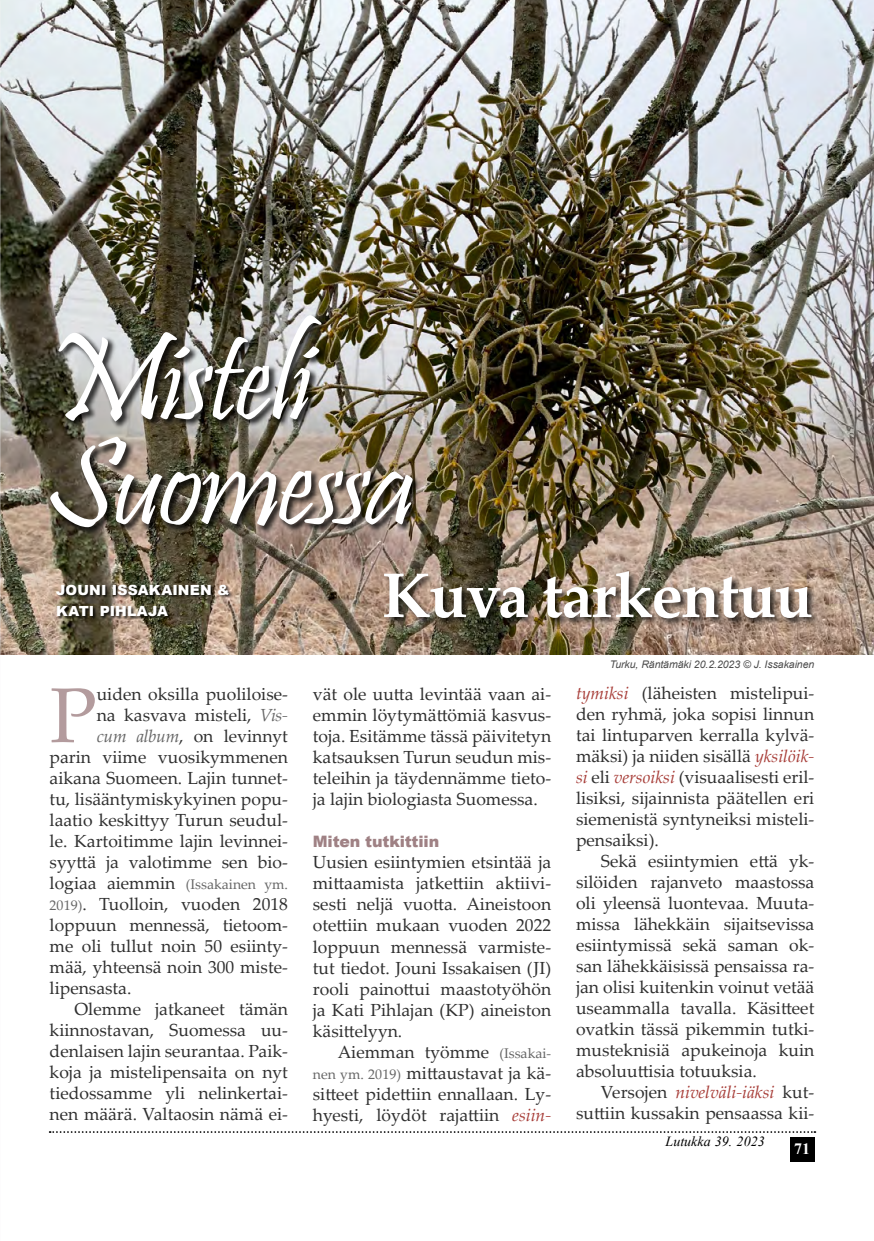
<style>
.page{position:relative;width:874px;height:1241px;background:#fff}
.page>*{position:absolute;margin:0;border:0;box-sizing:border-box;transform-origin:0 0}
.t1{font:126px/105px "Pristina";letter-spacing:-.025em;color:#fff}
.t2{font:77.88px "Palatino Linotype";color:#b39b9d}
.t3{font:700 63px "Palatino Linotype";letter-spacing:-.025em;color:#fff}
.t4{font:17.5px/21px "Palatino Linotype";color:#2f2f2f;text-align:justify}
.t5{font:900 15.75px "Arial";letter-spacing:-.01em;color:#9f8184}
.t6{font:700 15.75px "Times New Roman";color:#fff}
.t7{font:14px "Palatino Linotype";color:#666}
.t8{font:900 14px/21px "Arial";letter-spacing:.01em;color:#fff}
.t9{font:italic 14px "Times New Roman";color:#000}
.t10{font:italic 10.5px "Arial";letter-spacing:-.005em;color:#4b4b4b}
.s1{font-style:italic;color:#666}
.s2{font-size:17.5px;color:#2f2f2f}
.s3{font-size:14px;color:#666}
.s4{font-style:italic;color:#a73d38}
</style>
<div class="page">
<svg style="left:50px;top:1131px;width:765px;height:1px"></svg>
<div style="left:789px;top:1136px;width:25px;height:25px;background:#000"></div>
<img style="left:0;top:0;width:873px;height:654px">
<div style="left:382px;top:569px;width:437px;height:57px;background:#000;opacity:.75"></div>
<div style="left:56px;top:585px;width:177px;height:34px;background:#000;opacity:.75"></div>
<div style="left:49px;top:314px;width:372px;height:222px;background:#000;opacity:.75"></div>
<h1 class="t1" style="left:46px;top:339px;width:371px">Misteli<br>Suomessa</h1>
<p class="t8" style="left:56px;top:579px;width:175px">JOUNI ISSAKAINEN &amp;<br>KATI PIHLAJA</p>
<p class="t4" style="left:50px;top:682px;width:240px;text-align:right">uiden oksilla puoliloise-<br>na kasvava misteli, <span class="s1">Vis-<br>cum album</span>, on levinnyt<br>parin viime vuosikymmenen aikana Suomeen. Lajin tunnet&shy;tu, lisääntymiskykyinen popu&shy;laatio keskittyy Turun seudul&shy;le. Kartoitimme lajin levinnei&shy;syyttä ja valotimme sen bio-</p>
<p class="t7" style="left:50px;top:874px;width:240px"><span class="s2">logiaa aiemmin</span> (Issakainen ym.</p>
<p class="t4" style="left:50px;top:892px;width:240px"><span class="s3">2019)</span>. Tuolloin, vuoden 2018 loppuun mennessä, tietoom&shy;me oli tullut noin 50 esiinty&shy;mää, yhteensä noin 300 miste&shy;lipensasta.</p>
<p class="t4" style="left:50px;top:997px;width:240px;text-indent:25px">Olemme jatkaneet tämän kiinnostavan, Suomessa uu&shy;denlaisen lajin seurantaa. Paik&shy;koja ja mistelipensaita on nyt tiedossamme yli nelinkertai&shy;nen määrä. Valtaosin nämä ei-</p>
<h2 class="t2" style="left:50px;top:660px;width:49px">P</h2>
<h3 class="t3" style="left:382px;top:550px;width:432px">Kuva tarkentuu</h3>
<p class="t4" style="left:313px;top:683px;width:240px">vät ole uutta levintää vaan ai&shy;emmin löytymättömiä kasvus&shy;toja. Esitämme tässä päivitetyn katsauksen Turun seudun mis&shy;teleihin ja täydennämme tieto&shy;ja lajin biologiasta Suomessa.</p>
<p class="t5" style="left:313px;top:830px;width:128px">Miten tutkittiin</p>
<p class="t4" style="left:313px;top:851px;width:240px">Uusien esiintymien etsintää ja mittaamista jatkettiin aktiivi&shy;sesti neljä vuotta. Aineistoon otettiin mukaan vuoden 2022 loppuun mennessä varmiste&shy;tut tiedot. Jouni Issakaisen (JI) rooli painottui maastotyöhön ja Kati Pihlajan (KP) aineiston käsittelyyn.</p>
<p class="t4" style="left:313px;top:1040px;width:240px;text-indent:25px">Aiemman työmme <span class="s3">(Issakai&shy;nen ym. 2019)</span> mittaustavat ja kä&shy;sitteet pidettiin ennallaan. Ly&shy;hyesti, löydöt rajattiin <span class="s4">esiin-</span></p>
<p class="t10" style="left:609px;top:657px;width:206px">Turku, Räntämäki 20.2.2023 © J. Issakainen</p>
<p class="t4" style="left:575px;top:681px;width:240px"><span class="s4">tymiksi</span> (läheisten mistelipui&shy;den ryhmä, joka sopisi linnun tai lintuparven kerralla kylvä&shy;mäksi) ja niiden sisällä <span class="s4">yksilöik&shy;si</span> eli <span class="s4">versoiksi</span> (visuaalisesti eril&shy;lisiksi, sijainnista päätellen eri siemenistä syntyneiksi misteli&shy;pensaiksi).</p>
<p class="t4" style="left:575px;top:849px;width:240px;text-indent:25px">Sekä esiintymien että yk&shy;silöiden rajanveto maastossa oli yleensä luontevaa. Muuta&shy;missa lähekkäin sijaitsevissa esiintymissä sekä saman ok&shy;san lähekkäisissä pensaissa ra&shy;jan olisi kuitenkin voinut vetää useammalla tavalla. Käsitteet ovatkin tässä pikemmin tutki&shy;musteknisiä apukeinoja kuin absoluuttisia totuuksia.</p>
<p class="t4" style="left:575px;top:1080px;width:240px;text-align:right">Versojen <span class="s4">nivelväli-iäksi</span> kut&shy;suttiin kussakin pensaassa kii-</p>
<p class="t9" style="left:665px;top:1131px;width:101px">Lutukka 39. 2023</p>
<p class="t6" style="left:793px;top:1136px;width:17px">71</p>
</div>
